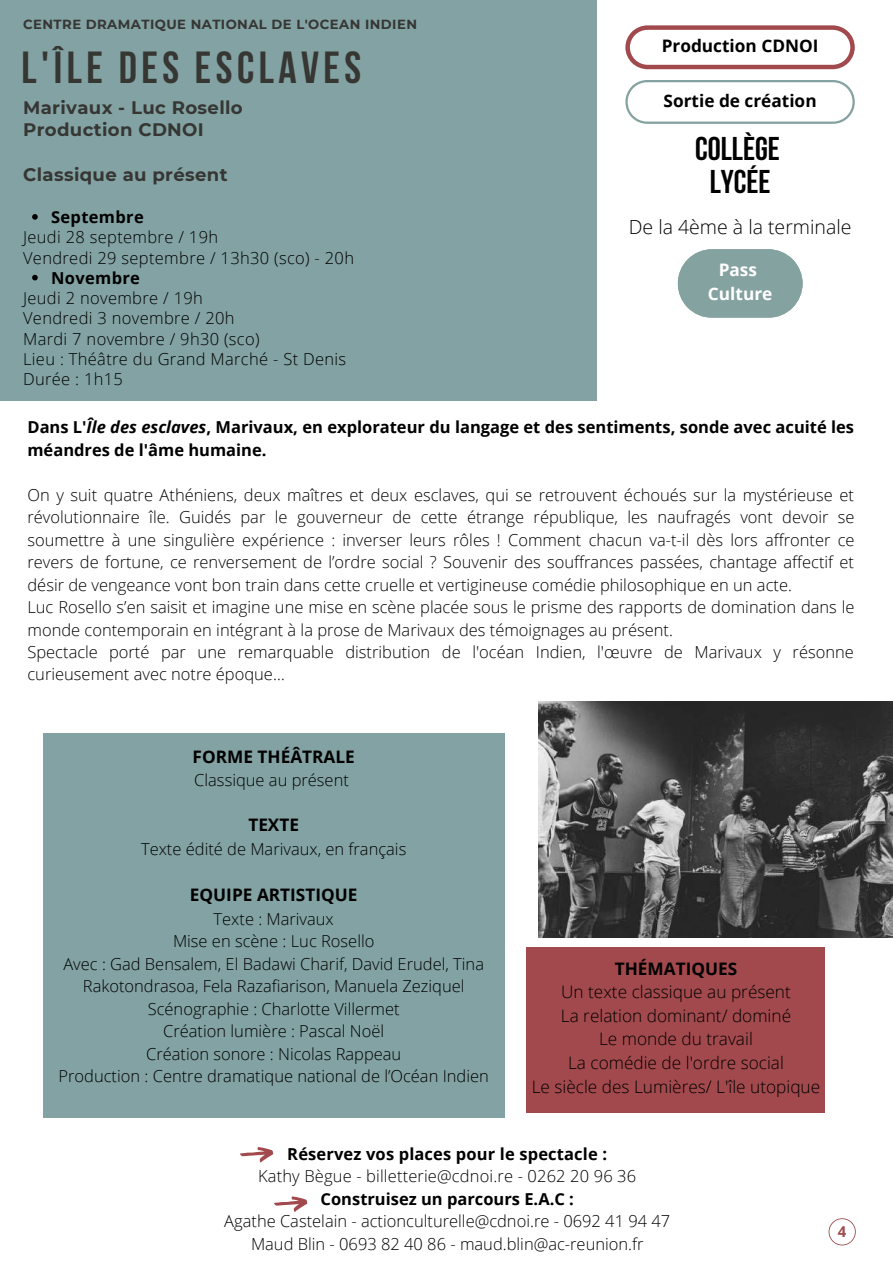
<style>
.page{position:relative;width:893px;height:1264px;background:#fff}
.page>*{position:absolute;margin:0;border:0;box-sizing:border-box;transform-origin:0 0}
.t1{font:700 44.7px "Bebas Neue";letter-spacing:.1em;color:#363633}
.t2{font:700 32.85px/33.8px "Bebas Neue";color:#000;text-align:center}
.t3{font:300 19.5px "Open Sans";color:#000}
.t4{font:700 18.15px/22.5px "Montserrat";letter-spacing:.02em;color:#363633}
.t5{font:300 17.25px/23.5px "Open Sans";color:#000;text-align:center}
.t6{font:700 17.25px "Open Sans";color:#000}
.t7{font:700 17.25px/23.5px "Open Sans";color:#fff;text-align:center}
.t8{font:300 16.5px/22.5px "Open Sans";color:#000;text-align:center}
.t9{font:700 16.5px/22.5px "Open Sans";color:#000}
.t10{font:300 16.5px/20.2px "Open Sans";letter-spacing:.02em;color:#000}
.t11{font:700 16.5px "Open Sans";letter-spacing:.02em;color:#000}
.t12{font:700 15px "Open Sans";color:#a2494d}
.t13{font:700 13.2px "Montserrat";letter-spacing:.035em;color:#363633}
.s1{font-style:italic}
</style>
<div class="page">
<div style="left:0;top:0;width:596px;height:401px;background:#83a2a3"></div>
<div style="left:526px;top:947px;width:297px;height:166px;background:#a2494d"></div>
<div style="left:43px;top:733px;width:461px;height:385px;background:#83a2a3"></div>
<svg style="left:625px;top:80px;width:229px;height:44px"></svg>
<svg style="left:677px;top:249px;width:125px;height:69px;background:#92adaa"></svg>
<svg style="left:625px;top:25px;width:229px;height:44px"></svg>
<img style="left:538px;top:701px;width:354px;height:236px">
<svg style="left:32px;top:214px;width:6px;height:6px"></svg>
<svg style="left:32px;top:275px;width:6px;height:5px"></svg>
<svg style="left:828px;top:1218px;width:27px;height:27px"></svg>
<svg style="left:240px;top:1147px;width:33px;height:15px"></svg>
<svg style="left:274px;top:1196px;width:33px;height:16px"></svg>
<p class="t13" style="left:23px;top:16px;width:395px">CENTRE DRAMATIQUE NATIONAL DE L'OCEAN INDIEN</p>
<h1 class="t1" style="left:22px;top:49px;width:341px">L'ÎLE DES ESCLAVES</h1>
<p class="t6" style="left:661px;top:34px;width:158px">Production CDNOI</p>
<p class="t6" style="left:663px;top:89px;width:154px">Sortie de création</p>
<p class="t4" style="left:23px;top:96px;width:221px">Marivaux - Luc Rosello<br>Production CDNOI</p>
<p class="t4" style="left:23px;top:164px;width:206px">Classique au présent</p>
<h2 class="t2" style="left:695px;top:134px;width:86px">COLLÈGE<br>LYCÉE</h2>
<p class="t3" style="left:628px;top:213px;width:224px">De la 4ème à la terminale</p>
<p class="t11" style="left:51px;top:205px;width:94px">Septembre</p>
<p class="t10" style="left:23px;top:227px;width:332px">Jeudi 28 septembre / 19h<br>Vendredi 29 septembre / 13h30 (sco) - 20h</p>
<p class="t10" style="left:23px;top:287px;width:324px">Jeudi 2 novembre / 19h<br>Vendredi 3 novembre / 20h<br>Mardi 7 novembre / 9h30 (sco)<br>Lieu : Théâtre du Grand Marché - St Denis<br>Durée : 1h15</p>
<p class="t9" style="left:27px;top:415px;width:828px">Dans L'<span class="s1">Île des esclaves</span>, Marivaux, en explorateur du langage et des sentiments, sonde avec acuité les méandres de l'âme humaine.</p>
<p class="t8" style="left:27px;top:483px;width:828px;text-align:left">On y suit quatre Athéniens, deux maîtres et deux esclaves, qui se retrouvent échoués sur la mystérieuse et révolutionnaire île. Guidés par le gouverneur de cette étrange république, les naufragés vont devoir se soumettre à une singulière expérience : inverser leurs rôles ! Comment chacun va-t-il dès lors affronter ce revers de fortune, ce renversement de l’ordre social ? Souvenir des souffrances passées, chantage affectif et désir de vengeance vont bon train dans cette cruelle et vertigineuse comédie philosophique en un acte.<br>Luc Rosello s’en saisit et imagine une mise en scène placée sous le prisme des rapports de domination dans le monde contemporain en intégrant à la prose de Marivaux des témoignages au présent.<br>Spectacle porté par une remarquable distribution de l'océan Indien, l'œuvre de Marivaux y résonne curieusement avec notre époque…</p>
<p class="t7" style="left:708px;top:258px;width:66px">Pass<br>Culture</p>
<p class="t11" style="left:51px;top:266px;width:90px">Novembre</p>
<p class="t6" style="left:192px;top:744px;width:164px">FORME THÉÂTRALE</p>
<p class="t8" style="left:194px;top:768px;width:156px">Classique au présent</p>
<p class="t6" style="left:248px;top:813px;width:52px">TEXTE</p>
<p class="t8" style="left:141px;top:837px;width:267px">Texte édité de Marivaux, en français</p>
<p class="t6" style="left:190px;top:882px;width:169px">EQUIPE ARTISTIQUE</p>
<p class="t8" style="left:59px;top:907px;width:432px">Texte : Marivaux<br>Mise en scène : Luc Rosello<br>Avec : Gad Bensalem, El Badawi Charif, David Erudel, Tina Rakotondrasoa, Fela Razafiarison, Manuela Zeziquel Scénographie : Charlotte Villermet<br>Création lumière : Pascal Noël<br>Création sonore : Nicolas Rappeau<br>Production : Centre dramatique national de l’Océan Indien</p>
<p class="t6" style="left:614px;top:956px;width:124px">THÉMATIQUES</p>
<p class="t5" style="left:531px;top:979px;width:290px">Un texte classique au présent<br>La relation dominant/ dominé<br>Le monde du travail<br>La comédie de l'ordre social<br>Le siècle des Lumières/ L'île utopique</p>
<p class="t9" style="left:287px;top:1142px;width:321px">Réservez vos places pour le spectacle :</p>
<p class="t8" style="left:258px;top:1164px;width:379px">Kathy Bègue - billetterie@cdnoi.re - 0262 20 96 36</p>
<p class="t9" style="left:320px;top:1187px;width:255px">Construisez un parcours E.A.C :</p>
<p class="t8" style="left:224px;top:1209px;width:447px">Agathe Castelain - actionculturelle@cdnoi.re - 0692 41 94 47<br>Maud Blin - 0693 82 40 86 - maud.blin@ac-reunion.fr</p>
<p class="t12" style="left:837px;top:1220px;width:10px">4</p>
</div>
